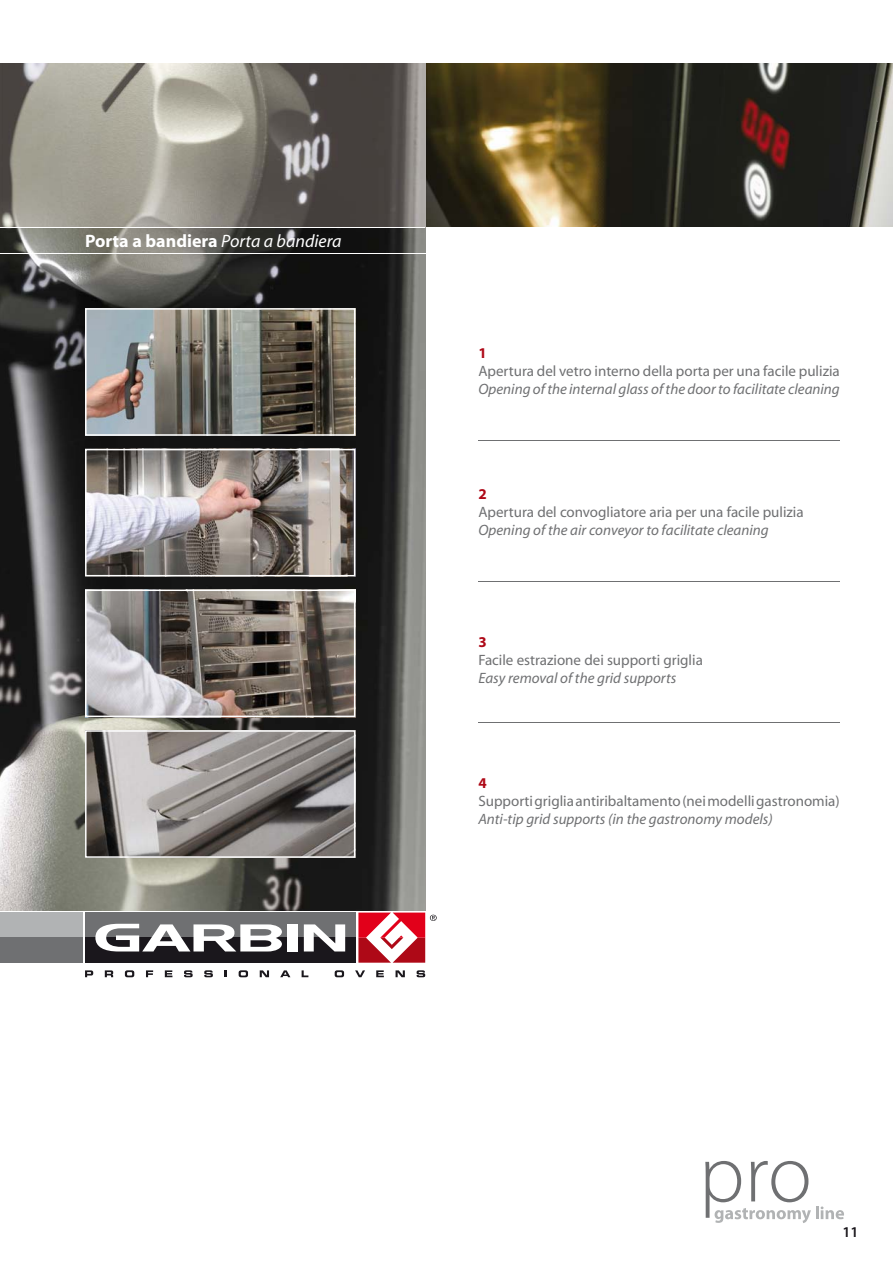
<style>
.page{position:relative;width:893px;height:1263px;background:#fff}
.page>*{position:absolute;margin:0;border:0;box-sizing:border-box;transform-origin:0 0}
.t1{font:700 18px "Myriad";color:#fff}
.t2{font:15px "Myriad";color:#6f7072}
.t3{font:italic 15px "Myriad";color:#6f7072}
.t4{font:700 15px "Myriad";color:#ae0917}
.t5{font:600 15px "Myriad Pro";color:#1a171c}
.s1{font-weight:400;font-style:italic}
</style>
<div class="page">
<img style="left:0;top:228px;width:425px;height:682px">
<img style="left:425px;top:64px;width:468px;height:163px">
<hr style="left:0;top:253px;width:468px;height:1px;background:#fff">
<div style="left:85px;top:912px;width:271px;height:26px;background:#6f7072"></div>
<div style="left:85px;top:938px;width:271px;height:25px;background:#1a171c"></div>
<div style="left:287px;top:924px;width:10px;height:27px;background:#fff"></div>
<svg style="left:304px;top:924px;width:41px;height:27px"></svg>
<svg style="left:95px;top:924px;width:187px;height:27px"></svg>
<svg style="left:85px;top:970px;width:8px;height:7px"></svg>
<svg style="left:105px;top:970px;width:8px;height:7px"></svg>
<svg style="left:125px;top:970px;width:9px;height:7px"></svg>
<svg style="left:146px;top:970px;width:7px;height:7px"></svg>
<svg style="left:165px;top:970px;width:7px;height:7px"></svg>
<svg style="left:184px;top:970px;width:9px;height:7px"></svg>
<svg style="left:204px;top:970px;width:9px;height:7px"></svg>
<svg style="left:225px;top:970px;width:2px;height:7px"></svg>
<svg style="left:239px;top:970px;width:9px;height:7px"></svg>
<svg style="left:260px;top:970px;width:9px;height:7px"></svg>
<svg style="left:280px;top:970px;width:10px;height:7px"></svg>
<svg style="left:302px;top:970px;width:6px;height:7px"></svg>
<svg style="left:335px;top:970px;width:9px;height:7px"></svg>
<svg style="left:355px;top:970px;width:10px;height:7px"></svg>
<svg style="left:376px;top:970px;width:8px;height:7px"></svg>
<svg style="left:396px;top:970px;width:9px;height:7px"></svg>
<svg style="left:417px;top:970px;width:8px;height:7px"></svg>
<div style="left:0;top:912px;width:82px;height:26px;background:#b1b3b4"></div>
<div style="left:0;top:937px;width:82px;height:26px;background:#6f7072"></div>
<svg style="left:358px;top:912px;width:79px;height:51px"></svg>
<hr style="left:478px;top:440px;width:362px;height:1px;background:#6f7072">
<hr style="left:478px;top:581px;width:362px;height:1px;background:#6f7072">
<hr style="left:478px;top:722px;width:362px;height:1px;background:#6f7072">
<svg style="left:0;top:63px;width:425px;height:164px;background:#86837a"></svg>
<img style="left:85px;top:308px;width:270px;height:128px">
<svg style="left:85px;top:589px;width:270px;height:128px;background:#867f7b"></svg>
<svg style="left:85px;top:449px;width:270px;height:127px;background:#978f8c"></svg>
<svg style="left:85px;top:730px;width:270px;height:128px;background:#8e8a88"></svg>
<svg style="left:705px;top:1161px;width:139px;height:62px"></svg>
<p class="t1" style="left:85px;top:234px;width:258px">Porta a bandiera <span class="s1">Porta a bandiera</span></p>
<p class="t4" style="left:478px;top:348px;width:10px">1</p>
<p class="t2" style="left:478px;top:366px;width:363px">Apertura del vetro interno della porta per una facile pulizia</p>
<p class="t3" style="left:478px;top:384px;width:363px">Opening of the internal glass of the door to facilitate cleaning</p>
<p class="t4" style="left:478px;top:488px;width:10px">2</p>
<p class="t2" style="left:478px;top:506px;width:327px">Apertura del convogliatore aria per una facile pulizia</p>
<p class="t3" style="left:478px;top:524px;width:292px">Opening of the air conveyor to facilitate cleaning</p>
<p class="t4" style="left:478px;top:636px;width:10px">3</p>
<p class="t2" style="left:478px;top:654px;width:226px">Facile estrazione dei supporti griglia</p>
<p class="t3" style="left:478px;top:672px;width:199px">Easy removal of the grid supports</p>
<p class="t4" style="left:478px;top:777px;width:10px">4</p>
<p class="t2" style="left:478px;top:795px;width:363px">Supporti griglia antiribaltamento (nei modelli gastronomia)</p>
<p class="t3" style="left:478px;top:813px;width:296px">Anti-tip grid supports (in the gastronomy models)</p>
<p class="t5" style="left:842px;top:1226px;width:18px">11</p>
</div>
